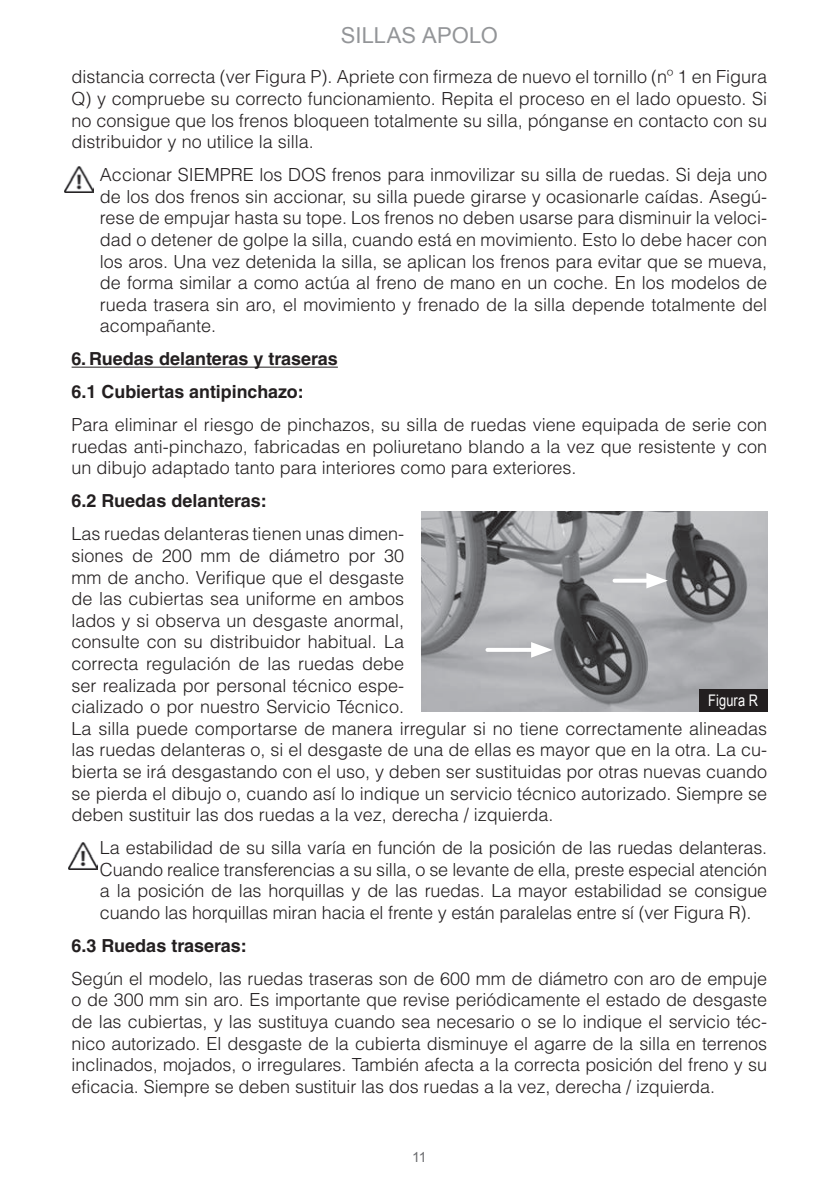
<style>
.page{position:relative;width:839px;height:1192px;background:#fff}
.page>*{position:absolute;margin:0;border:0;box-sizing:border-box;transform-origin:0 0}
.t1{font:22px "Arial";color:#939598}
.t2{font:300 18px/21.6px "Helvetica LT Std";color:#231f20;text-align:justify}
.t3{font:700 18px/33px "Helvetica LT Std";color:#231f20}
.t4{font:16px "Arial";letter-spacing:.01em;color:#fff;scale:.8 1}
.t5{font:14px "Arial";color:#6c6d70}
</style>
<div class="page">
<hr style="left:72px;top:367px;width:266px;height:1px;background:#231f20">
<img style="left:64px;top:167px;width:29px;height:26px">
<img style="left:68px;top:843px;width:29px;height:26px">
<img style="left:421px;top:511px;width:346px;height:200px">
<div style="left:699px;top:689px;width:68px;height:22px;background:#231f20"></div>
<hr style="left:487px;top:648px;width:51px;height:4px;background:#fff">
<svg style="left:531px;top:642px;width:21px;height:16px"></svg>
<svg style="left:614px;top:579px;width:32px;height:4px"></svg>
<svg style="left:646px;top:573px;width:21px;height:15px"></svg>
<p class="t1" style="left:341px;top:21px;width:158px">SILLAS APOLO</p>
<p class="t2" style="left:72px;top:66px;width:697px">distancia correcta (ver Figura P). Apriete con firmeza de nuevo el tornillo (nº 1 en Figura Q) y compruebe su correcto funcionamiento. Repita el proceso en el lado opuesto. Si no consigue que los frenos bloqueen totalmente su silla, pónganse en contacto con su distribuidor y no utilice la silla.</p>
<p class="t2" style="left:100px;top:164px;width:668px">Accionar SIEMPRE los DOS frenos para inmovilizar su silla de ruedas. Si deja uno de los dos frenos sin accionar, su silla puede girarse y ocasionarle caídas. Asegú&shy;rese de empujar hasta su tope. Los frenos no deben usarse para disminuir la veloci&shy;dad o detener de golpe la silla, cuando está en movimiento. Esto lo debe hacer con los aros. Una vez detenida la silla, se aplican los frenos para evitar que se mueva, de forma similar a como actúa al freno de mano en un coche. En los modelos de rueda trasera sin aro, el movimiento y frenado de la silla depende totalmente del acompañante.</p>
<p class="t3" style="left:72px;top:342px;width:268px">6. Ruedas delanteras y traseras<br>6.1 Cubiertas antipinchazo:</p>
<p class="t2" style="left:72px;top:414px;width:697px">Para eliminar el riesgo de pinchazos, su silla de ruedas viene equipada de serie con ruedas anti-pinchazo, fabricadas en poliuretano blando a la vez que resistente y con un dibujo adaptado tanto para interiores como para exteriores.</p>
<p class="t3" style="left:72px;top:484px;width:197px">6.2 Ruedas delanteras:</p>
<p class="t2" style="left:72px;top:523px;width:697px;text-align:left">Las ruedas delanteras tienen unas dimen-<br>siones de 200 mm de diámetro por 30<br>mm de ancho. Verifique que el desgaste<br>de las cubiertas sea uniforme en ambos<br>lados y si observa un desgaste anormal,<br>consulte con su distribuidor habitual. La<br>correcta regulación de las ruedas debe<br>ser realizada por personal técnico espe-<br>cializado o por nuestro Servicio Técnico.<br>La silla puede comportarse de manera irregular si no tiene correctamente alineadas las ruedas delanteras o, si el desgaste de una de ellas es mayor que en la otra. La cu&shy;bierta se irá desgastando con el uso, y deben ser sustituidas por otras nuevas cuando se pierda el dibujo o, cuando así lo indique un servicio técnico autorizado. Siempre se deben sustituir las dos ruedas a la vez, derecha / izquierda.</p>
<p class="t2" style="left:100px;top:837px;width:668px">La estabilidad de su silla varía en función de la posición de las ruedas delanteras.<br>Cuando realice transferencias a su silla, o se levante de ella, preste especial atención a la posición de las horquillas y de las ruedas. La mayor estabilidad se consigue cuando las horquillas miran hacia el frente y están paralelas entre sí (ver Figura R).</p>
<p class="t3" style="left:72px;top:929px;width:176px">6.3 Ruedas traseras:</p>
<p class="t2" style="left:72px;top:967px;width:697px">Según el modelo, las ruedas traseras son de 600 mm de diámetro con aro de empuje o de 300 mm sin aro. Es importante que revise periódicamente el estado de desgaste de las cubiertas, y las sustituya cuando sea necesario o se lo indique el servicio téc&shy;nico autorizado. El desgaste de la cubierta disminuye el agarre de la silla en terrenos inclinados, mojados, o irregulares. También afecta a la correcta posición del freno y su eficacia. Siempre se deben sustituir las dos ruedas a la vez, derecha / izquierda.</p>
<p class="t4" style="left:708px;top:690px;width:64px">Figura R</p>
<p class="t5" style="left:412px;top:1148px;width:16px">11</p>
</div>
